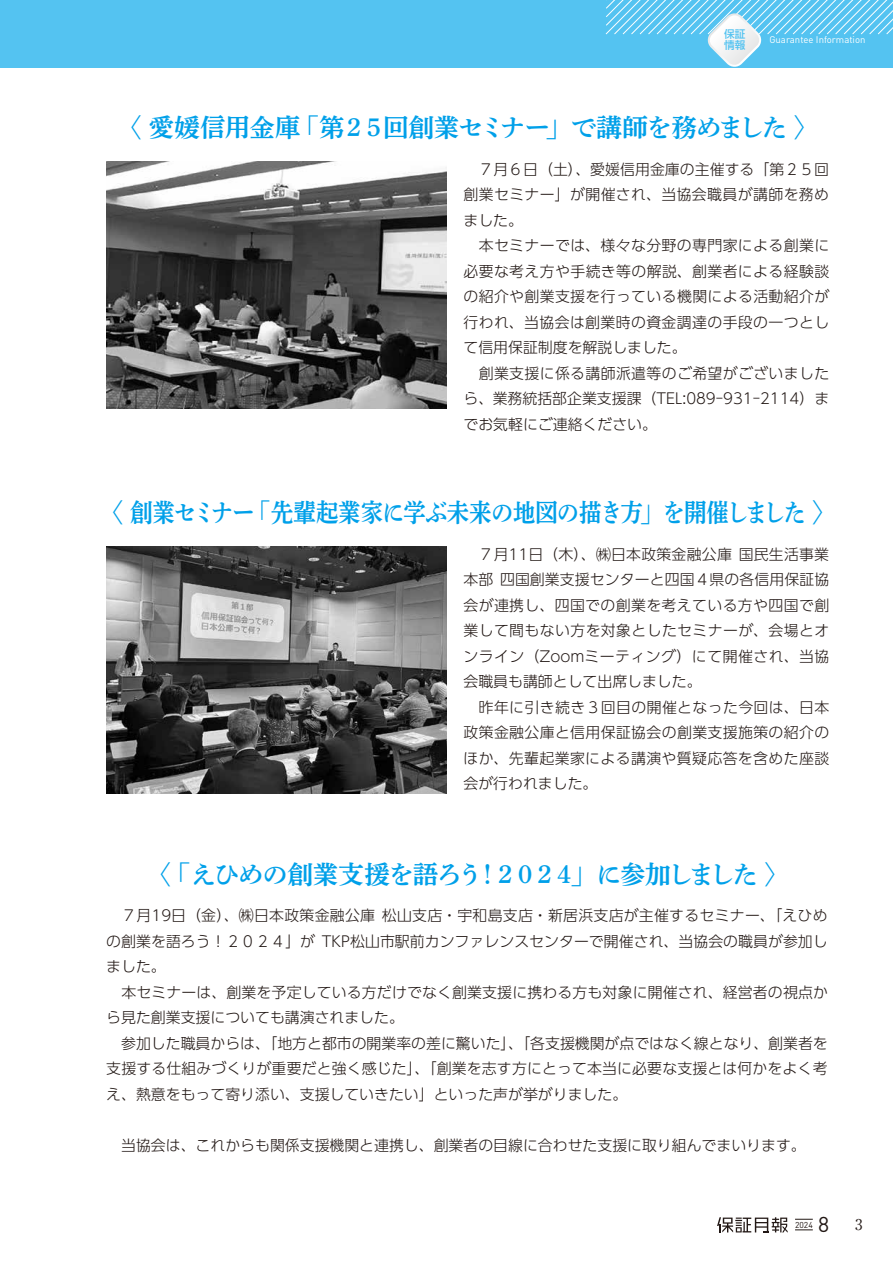
<style>
.page{position:relative;width:893px;height:1263px;background:#fff}
.page>*{position:absolute;margin:0;border:0;box-sizing:border-box;transform-origin:0 0}
.t1{font:25.5px "FOT DNP Shuei Y Min Std B";letter-spacing:-.045em;color:#00a0e9}
.t2{font:21.3px "DIN";color:#221815}
.t3{font:300 14.85px/25.5px "UD Shin Go Pr 6 N";letter-spacing:.01em;color:#221815}
.t4{font:700 14.85px "A1 Mincho Std";color:#221815}
.t5{font:500 10.65px/11.7px "Shin Go Pro";color:#54c3f1}
.t6{font:9.6px "DIN";color:#fff}
.t7{font:8.55px "DIN";color:#221815}
</style>
<div class="page">
<div style="left:0;top:0;width:893px;height:68px;background:#54c3f1"></div>
<svg style="left:606px;top:0;width:287px;height:67px"></svg>
<svg style="left:795px;top:1229px;width:18px;height:1px"></svg>
<svg style="left:717px;top:1217px;width:71px;height:16px"></svg>
<svg style="left:795px;top:1219px;width:18px;height:1px"></svg>
<img style="left:106px;top:162px;width:340px;height:246px">
<img style="left:106px;top:546px;width:340px;height:247px">
<p class="t5" style="left:724px;top:27px;width:23px">保証情報</p>
<p class="t6" style="left:769px;top:34px;width:98px">Guarantee Information</p>
<h1 class="t1" style="left:117px;top:109px;width:704px">〈 愛媛信用金庫「第２５回創業セミナー」で講師を務めました〉</h1>
<p class="t3" style="left:463px;top:156px;width:367px">　７月６日（土）、愛媛信用金庫の主催する「第２５回創業セミナー」が開催され、当協会職員が講師を務めました。<br>　本セミナーでは、様々な分野の専門家による創業に必要な考え方や手続き等の解説、創業者による経験談の紹介や創業支援を行っている機関による活動紹介が行われ、当協会は創業時の資金調達の手段の一つとして信用保証制度を解説しました。<br>　創業支援に係る講師派遣等のご希望がございましたら、業務統括部企業支援課（TEL:089-931-2114）までお気軽にご連絡ください。</p>
<h1 class="t1" style="left:98px;top:494px;width:741px">〈 創業セミナー「先輩起業家に学ぶ未来の地図の描き方」を開催しました〉</h1>
<p class="t3" style="left:463px;top:541px;width:367px">　７月11日（木）、㈱日本政策金融公庫 国民生活事業本部 四国創業支援センターと四国４県の各信用保証協会が連携し、四国での創業を考えている方や四国で創業して間もない方を対象としたセミナーが、会場とオンライン（Zoomミーティング）にて開催され、当協会職員も講師として出席しました。<br>　昨年に引き続き３回目の開催となった今回は、日本政策金融公庫と信用保証協会の創業支援施策の紹介のほか、先輩起業家による講演や質疑応答を含めた座談会が行われました。</p>
<h1 class="t1" style="left:146px;top:856px;width:645px">〈 「えひめの創業支援を語ろう！２０２４」に参加しました〉</h1>
<p class="t3" style="left:106px;top:902px;width:723px">　７月19日（金）、㈱日本政策金融公庫 松山支店・宇和島支店・新居浜支店が主催するセミナー、「えひめの創業を語ろう！２０２４」が TKP松山市駅前カンファレンスセンターで開催され、当協会の職員が参加しました。<br>　本セミナーは、創業を予定している方だけでなく創業支援に携わる方も対象に開催され、経営者の視点から見た創業支援についても講演されました。<br>　参加した職員からは、「地方と都市の開業率の差に驚いた」、「各支援機関が点ではなく線となり、創業者を支援する仕組みづくりが重要だと強く感じた」、「創業を志す方にとって本当に必要な支援とは何かをよく考え、熱意をもって寄り添い、支援していきたい」といった声が挙がりました。</p>
<p class="t3" style="left:106px;top:1132px;width:701px">　当協会は、これからも関係支援機関と連携し、創業者の目線に合わせた支援に取り組んでまいります。</p>
<p class="t7" style="left:795px;top:1219px;width:19px">2024</p>
<h2 class="t2" style="left:818px;top:1211px;width:13px">8</h2>
<p class="t4" style="left:855px;top:1213px;width:9px">3</p>
</div>
